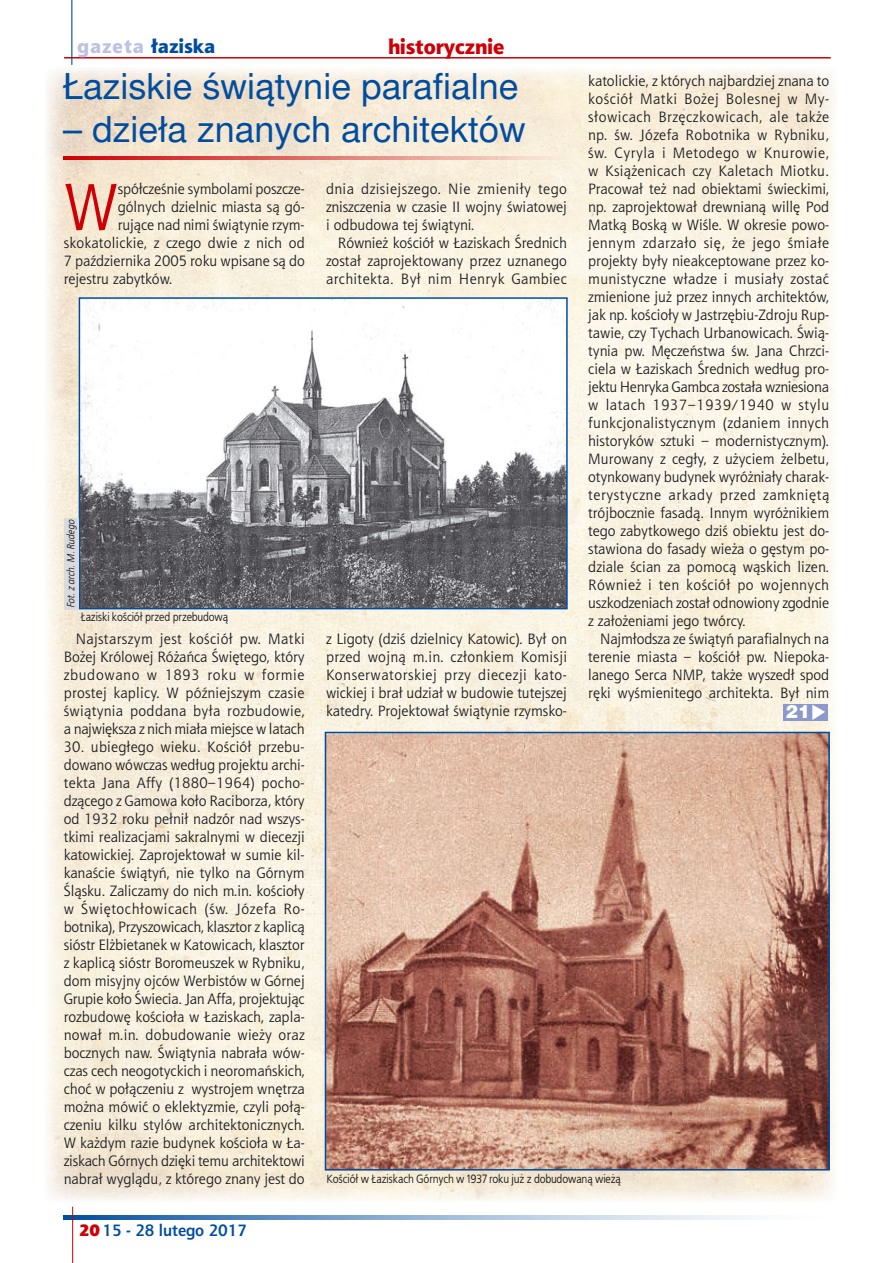
<style>
.page{position:relative;width:893px;height:1263px;background:#fff}
.page>*{position:absolute;margin:0;border:0;box-sizing:border-box;transform-origin:0 0}
.t1{font:66.45px "Aerton EFN";color:#ce0006}
.t2{font:36px "Switzer EFN";color:#004d9f}
.t3{font:21px "Aerton EFN Black";color:#ce0006}
.t4{font:19.5px "Aerton EFN Black";color:#004d9f}
.t5{font:18px "Switzer EFN Black";color:#fff}
.t6{font:700 16.5px "Aerton EFN";color:#004d9f}
.t7{font:15px/18px "Aerton EFN";color:#1b1c20;text-align:justify}
.t8{font:12px "Bureau EFN";color:#1b1c20}
.t9{font:italic 10.5px "Bureau EFN";color:#1b1c20}
.s1{color:#bbc2e2}
.s2{font-weight:900;color:#ce0006}
</style>
<div class="page">
<svg style="left:63px;top:1215px;width:686px;height:4px"></svg>
<hr style="left:64px;top:57px;width:767px;height:2px;background:#ce0006">
<hr style="left:72px;top:1206px;width:1px;height:57px;background:#ce0006">
<hr style="left:71px;top:0;width:1px;height:65px;background:#004d9f">
<img style="left:46px;top:69px;width:789px;height:1132px">
<img style="left:82px;top:300px;width:483px;height:306px">
<div style="left:79px;top:297px;width:489px;height:312px;border:2px solid #004d9f"></div>
<img style="left:328px;top:735px;width:499px;height:432px">
<div style="left:325px;top:732px;width:505px;height:438px;border:2px solid #004d9f"></div>
<svg style="left:63px;top:156px;width:503px;height:4px"></svg>
<div style="left:783px;top:704px;width:45px;height:16px;background:#8d99cd"></div>
<svg style="left:812px;top:705px;width:13px;height:15px"></svg>
<div style="left:64px;top:518px;width:15px;height:92px;background:#d8dadc"></div>
<h3 class="t4" style="left:77px;top:34px;width:139px"><span class="s1">gazeta</span> łaziska</h3>
<h3 class="t3" style="left:388px;top:34px;width:118px">historycznie</h3>
<h2 class="t2" style="left:63px;top:65px;width:457px">Łaziskie świątynie parafialne</h2>
<h2 class="t2" style="left:63px;top:108px;width:464px">– dzieła znanych architektów</h2>
<p class="t7" style="left:588px;top:72px;width:243px">katolickie, z których najbardziej znana to kościół Matki Bożej Bolesnej w My&shy;słowicach Brzęczkowicach, ale także np. św. Józefa Robotnika w Rybniku, św. Cyryla i Metodego w Knurowie, w Książenicach czy Kaletach Miotku.<br>Pracował też nad obiektami świeckimi, np. zaprojektował drewnianą willę Pod Matką Boską w Wiśle. W okresie powo&shy;jennym zdarzało się, że jego śmiałe projekty były nieakceptowane przez ko&shy;munistyczne władze i musiały zostać zmienione już przez innych architektów, jak np. kościoły w Jastrzębiu-Zdroju Rup&shy;tawie, czy Tychach Urbanowicach. Świą&shy;tynia pw. Męczeństwa św. Jana Chrzci&shy;ciela w Łaziskach Średnich według pro&shy;jektu Henryka Gambca została wzniesiona w latach 1937–1939/1940 w stylu funkcjonalistycznym (zdaniem innych historyków sztuki – modernistycznym).<br>Murowany z cegły, z użyciem żelbetu, otynkowany budynek wyróżniały charak&shy;terystyczne arkady przed zamkniętą trójbocznie fasadą. Innym wyróżnikiem tego zabytkowego dziś obiektu jest do&shy;stawiona do fasady wieża o gęstym po&shy;dziale ścian za pomocą wąskich lizen.<br>Również i ten kościół po wojennych uszkodzeniach został odnowiony zgodnie z założeniami jego twórcy.</p>
<p class="t7" style="left:588px;top:630px;width:243px;text-indent:12px">Najmłodsza ze świątyń parafialnych na terenie miasta – kościół pw. Niepoka&shy;lanego Serca NMP, także wyszedł spod ręki wyśmienitego architekta. Był nim</p>
<p class="t5" style="left:785px;top:701px;width:27px">21</p>
<h1 class="t1" style="left:64px;top:168px;width:55px">W</h1>
<p class="t7" style="left:118px;top:180px;width:189px">spółcześnie symbolami poszcze-</p>
<p class="t7" style="left:326px;top:180px;width:242px">dnia dzisiejszego. Nie zmieniły tego zniszczenia w czasie II wojny światowej i odbudowa tej świątyni.</p>
<p class="t7" style="left:326px;top:234px;width:242px;text-indent:12px">Również kościół w Łaziskach Średnich został zaprojektowany przez uznanego architekta. Był nim Henryk Gambiec</p>
<p class="t7" style="left:118px;top:198px;width:189px">gólnych dzielnic miasta są gó-</p>
<p class="t7" style="left:118px;top:216px;width:188px">rujące nad nimi świątynie rzym-</p>
<p class="t7" style="left:64px;top:234px;width:242px">skokatolickie, z czego dwie z nich od</p>
<p class="t7" style="left:64px;top:252px;width:242px">7 października 2005 roku wpisane są do</p>
<p class="t7" style="left:64px;top:270px;width:110px">rejestru zabytków.</p>
<p class="t9" style="left:64px;top:608px;width:90px;rotate:-90deg">Fot. z arch. M. Rudego</p>
<p class="t8" style="left:81px;top:609px;width:149px">Łaziski kościół przed przebudową</p>
<p class="t7" style="left:64px;top:630px;width:243px;text-indent:12px">Najstarszym jest kościół pw. Matki Bożej Królowej Różańca Świętego, który zbudowano w 1893 roku w formie prostej kaplicy. W późniejszym czasie świątynia poddana była rozbudowie, a największa z nich miała miejsce w latach</p>
<p class="t7" style="left:64px;top:738px;width:243px">30. ubiegłego wieku. Kościół przebu&shy;dowano wówczas według projektu archi&shy;tekta Jana Affy (1880–1964) pocho&shy;dzącego z Gamowa koło Raciborza, który od 1932 roku pełnił nadzór nad wszys&shy;tkimi realizacjami sakralnymi w diecezji katowickiej. Zaprojektował w sumie kil&shy;kanaście świątyń, nie tylko na Górnym Śląsku. Zaliczamy do nich m.in. kościoły w Świętochłowicach (św. Józefa Ro&shy;botnika), Przyszowicach, klasztor z kaplicą sióstr Elżbietanek w Katowicach, klasztor z kaplicą sióstr Boromeuszek w Rybniku, dom misyjny ojców Werbistów w Górnej Grupie koło Świecia. Jan Affa, projektując rozbudowę kościoła w Łaziskach, zapla&shy;nował m.in. dobudowanie wieży oraz bocznych naw. Świątynia nabrała wów&shy;czas cech neogotyckich i neoromańskich, choć w połączeniu z wystrojem wnętrza można mówić o eklektyzmie, czyli połą&shy;czeniu kilku stylów architektonicznych.<br>W każdym razie budynek kościoła w Ła&shy;ziskach Górnych dzięki temu architektowi nabrał wyglądu, z którego znany jest do</p>
<p class="t7" style="left:326px;top:630px;width:243px">z Ligoty (dziś dzielnicy Katowic). Był on przed wojną m.in. członkiem Komisji Konserwatorskiej przy diecezji kato&shy;wickiej i brał udział w budowie tutejszej katedry. Projektował świątynie rzymsko-</p>
<p class="t8" style="left:326px;top:1171px;width:296px">Kościół w Łaziskach Górnych w 1937 roku już z dobudowaną wieżą</p>
<p class="t6" style="left:79px;top:1220px;width:169px"><span class="s2">20</span> 15 - 28 lutego 2017</p>
</div>
